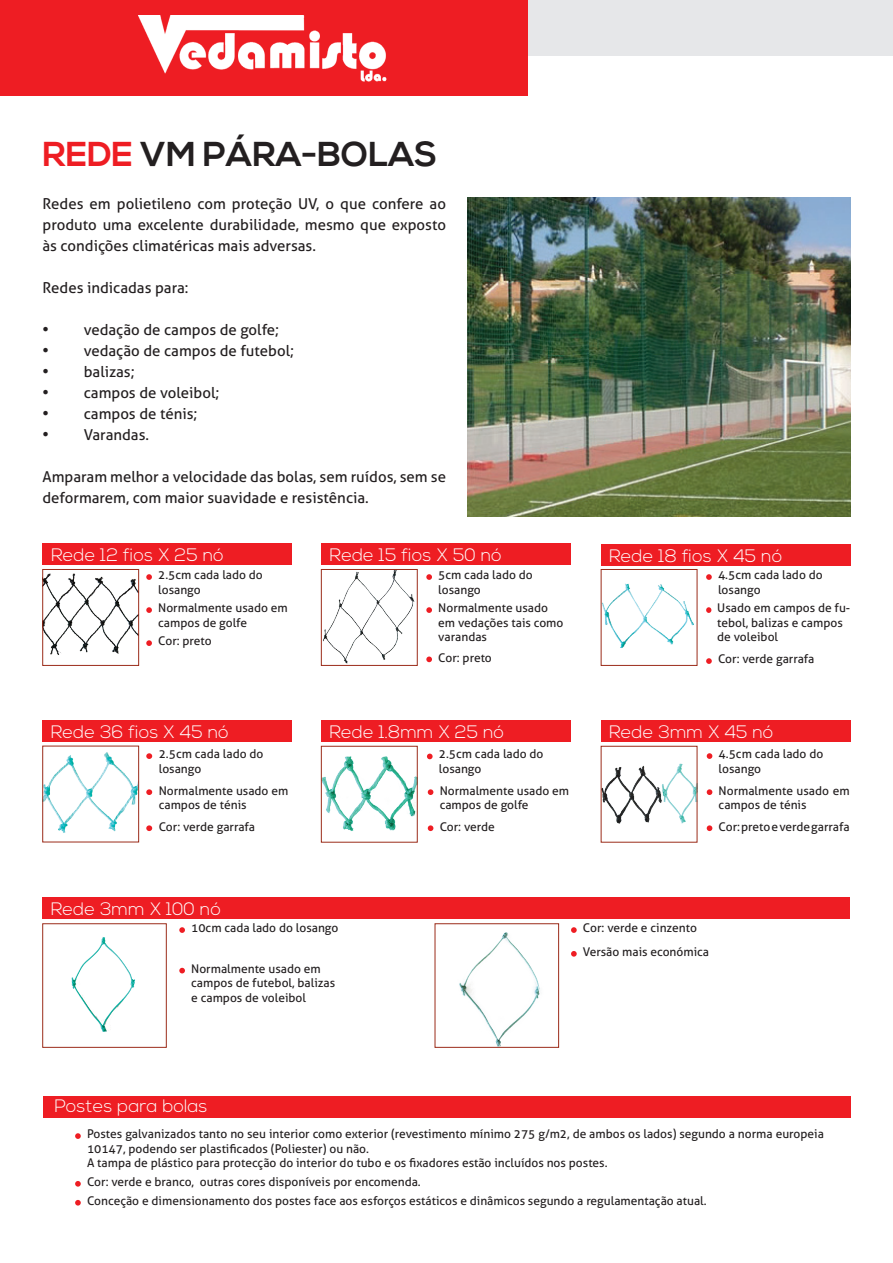
<style>
.page{position:relative;width:893px;height:1263px;background:#fff}
.page>*{position:absolute;margin:0;border:0;box-sizing:border-box;transform-origin:0 0}
.t1{font:700 34.5px "Nexa";color:#231f20}
.t2{font:300 18px "Nexa";color:#fff}
.t3{font:15px/21px "Aller";color:#231f20;text-align:justify}
.t4{font:12px/14.4px "Aller";color:#231f20}
.s1{color:#ee1d23}
.s2{font-family:"Times New Roman";font-size:18px}
</style>
<div class="page">
<div style="left:0;top:0;width:893px;height:55px;background:#e6e7e9"></div>
<div style="left:0;top:0;width:527px;height:96px;background:#ee1d23"></div>
<img style="left:138px;top:15px;width:249px;height:67px">
<img style="left:468px;top:198px;width:382px;height:319px">
<div style="left:43px;top:1096px;width:807px;height:21px;background:#ee1d23"></div>
<div style="left:43px;top:543px;width:249px;height:22px;background:#ee1d23"></div>
<div style="left:321px;top:543px;width:250px;height:22px;background:#ee1d23"></div>
<div style="left:601px;top:544px;width:249px;height:21px;background:#ee1d23"></div>
<div style="left:43px;top:720px;width:249px;height:21px;background:#ee1d23"></div>
<div style="left:321px;top:720px;width:249px;height:21px;background:#ee1d23"></div>
<div style="left:601px;top:720px;width:249px;height:21px;background:#ee1d23"></div>
<div style="left:43px;top:897px;width:807px;height:22px;background:#ee1d23"></div>
<img style="left:45px;top:573px;width:92px;height:82px">
<div style="left:43px;top:569px;width:96px;height:97px;border:1px solid #9b2c1a"></div>
<img style="left:323px;top:571px;width:92px;height:93px">
<div style="left:321px;top:569px;width:96px;height:97px;border:1px solid #9b2c1a"></div>
<img style="left:603px;top:583px;width:91px;height:65px">
<div style="left:601px;top:569px;width:96px;height:97px;border:1px solid #9b2c1a"></div>
<img style="left:45px;top:752px;width:92px;height:81px">
<svg style="left:706px;top:607px;width:5px;height:6px"></svg>
<svg style="left:706px;top:574px;width:6px;height:6px"></svg>
<svg style="left:707px;top:789px;width:5px;height:6px"></svg>
<svg style="left:707px;top:753px;width:5px;height:6px"></svg>
<img style="left:323px;top:756px;width:92px;height:75px">
<div style="left:321px;top:746px;width:96px;height:96px;border:1px solid #9b2c1a"></div>
<img style="left:603px;top:763px;width:92px;height:61px">
<img style="left:71px;top:937px;width:64px;height:95px">
<img style="left:459px;top:932px;width:81px;height:113px">
<div style="left:435px;top:923px;width:124px;height:124px;border:1px solid #9b2c1a"></div>
<svg style="left:179px;top:968px;width:6px;height:5px"></svg>
<svg style="left:179px;top:927px;width:6px;height:6px"></svg>
<svg style="left:146px;top:607px;width:6px;height:6px"></svg>
<svg style="left:146px;top:574px;width:6px;height:6px"></svg>
<svg style="left:146px;top:640px;width:6px;height:6px"></svg>
<svg style="left:426px;top:607px;width:6px;height:6px"></svg>
<svg style="left:426px;top:574px;width:6px;height:6px"></svg>
<svg style="left:426px;top:656px;width:6px;height:6px"></svg>
<svg style="left:706px;top:658px;width:6px;height:6px"></svg>
<svg style="left:146px;top:789px;width:6px;height:6px"></svg>
<svg style="left:146px;top:753px;width:6px;height:6px"></svg>
<svg style="left:146px;top:825px;width:6px;height:6px"></svg>
<svg style="left:428px;top:789px;width:5px;height:6px"></svg>
<svg style="left:427px;top:754px;width:6px;height:5px"></svg>
<svg style="left:428px;top:825px;width:5px;height:6px"></svg>
<svg style="left:707px;top:825px;width:5px;height:6px"></svg>
<svg style="left:75px;top:1181px;width:6px;height:6px"></svg>
<svg style="left:571px;top:927px;width:6px;height:6px"></svg>
<svg style="left:571px;top:951px;width:6px;height:6px"></svg>
<svg style="left:75px;top:1133px;width:6px;height:6px"></svg>
<svg style="left:75px;top:1200px;width:6px;height:5px"></svg>
<p class="t1" style="left:43px;top:135px;width:396px"><span class="s1">REDE</span> VM PÁRA-BOLAS</p>
<p class="t3" style="left:43px;top:193px;width:405px">Redes em polietileno com proteção UV, o que confere ao produto uma excelente durabilidade, mesmo que exposto às condições climatéricas mais adversas.</p>
<p class="t3" style="left:43px;top:277px;width:147px">Redes indicadas para:</p>
<p class="t3" style="left:43px;top:319px;width:238px"><span class="s2">•</span> vedação de campos de golfe;</p>
<p class="t3" style="left:43px;top:340px;width:253px"><span class="s2">•</span> vedação de campos de futebol;</p>
<p class="t3" style="left:43px;top:361px;width:94px"><span class="s2">•</span> balizas;</p>
<p class="t3" style="left:43px;top:382px;width:178px"><span class="s2">•</span> campos de voleibol;</p>
<p class="t3" style="left:43px;top:403px;width:156px"><span class="s2">•</span> campos de ténis;</p>
<p class="t3" style="left:43px;top:424px;width:108px"><span class="s2">•</span> Varandas.</p>
<p class="t3" style="left:43px;top:466px;width:405px">Amparam melhor a velocidade das bolas, sem ruídos, sem se deformarem, com maior suavidade e resistência.</p>
<p class="t2" style="left:51px;top:544px;width:174px">Rede 12 fios X 25 nó</p>
<p class="t2" style="left:330px;top:544px;width:174px">Rede 15 fios X 50 nó</p>
<p class="t2" style="left:609px;top:545px;width:175px">Rede 18 fios X 45 nó</p>
<p class="t4" style="left:158px;top:568px;width:106px">2.5cm cada lado do losango</p>
<p class="t4" style="left:158px;top:634px;width:55px">Cor: preto</p>
<p class="t4" style="left:158px;top:601px;width:131px">Normalmente usado em campos de golfe</p>
<p class="t4" style="left:438px;top:568px;width:96px">5cm cada lado do losango</p>
<p class="t4" style="left:438px;top:601px;width:127px">Normalmente usado em vedações tais como varandas</p>
<p class="t4" style="left:718px;top:568px;width:106px">4.5cm cada lado do losango</p>
<p class="t4" style="left:717px;top:601px;width:135px">Usado em campos de fu&shy;tebol, balizas e campos de voleibol</p>
<p class="t4" style="left:438px;top:650px;width:55px">Cor: preto</p>
<p class="t4" style="left:718px;top:652px;width:98px">Cor: verde garrafa</p>
<p class="t2" style="left:51px;top:721px;width:179px">Rede 36 fios X 45 nó</p>
<p class="t2" style="left:329px;top:721px;width:176px">Rede 1.8mm X 25 nó</p>
<p class="t2" style="left:609px;top:721px;width:166px">Rede 3mm X 45 nó</p>
<p class="t4" style="left:159px;top:747px;width:106px">2.5cm cada lado do losango</p>
<p class="t4" style="left:159px;top:783px;width:131px">Normalmente usado em campos de ténis</p>
<p class="t4" style="left:159px;top:819px;width:98px">Cor: verde garrafa</p>
<p class="t2" style="left:51px;top:898px;width:172px">Rede 3mm X 100 nó</p>
<p class="t4" style="left:191px;top:921px;width:149px">10cm cada lado do losango</p>
<p class="t4" style="left:191px;top:961px;width:145px">Normalmente usado em campos de futebol, balizas e campos de voleibol</p>
<p class="t2" style="left:55px;top:1096px;width:154px">Postes para bolas</p>
<p class="t4" style="left:439px;top:747px;width:106px">2.5cm cada lado do losango</p>
<p class="t4" style="left:440px;top:783px;width:131px">Normalmente usado em campos de golfe</p>
<p class="t4" style="left:719px;top:747px;width:106px">4.5cm cada lado do losango</p>
<p class="t4" style="left:719px;top:783px;width:132px">Normalmente usado em campos de ténis</p>
<p class="t4" style="left:440px;top:819px;width:57px">Cor: verde</p>
<p class="t4" style="left:719px;top:819px;width:132px">Cor: preto e verde garrafa</p>
<p class="t4" style="left:583px;top:921px;width:115px">Cor: verde e cinzento</p>
<p class="t4" style="left:583px;top:945px;width:128px">Versão mais económica</p>
<p class="t4" style="left:87px;top:1127px;width:738px">Postes galvanizados tanto no seu interior como exterior (revestimento mínimo 275 g/m2, de ambos os lados) segundo a norma europeia<br>10147, podendo ser plastificados (Poliester) ou não.</p>
<p class="t4" style="left:87px;top:1156px;width:522px">A tampa de plástico para protecção do interior do tubo e os fixadores estão incluídos nos postes.</p>
<p class="t4" style="left:87px;top:1193px;width:621px">Conceção e dimensionamento dos postes face aos esforços estáticos e dinâmicos segundo a regulamentação atual.</p>
<p class="t4" style="left:87px;top:1175px;width:335px">Cor: verde e branco, outras cores disponíveis por encomenda.</p>
</div>
